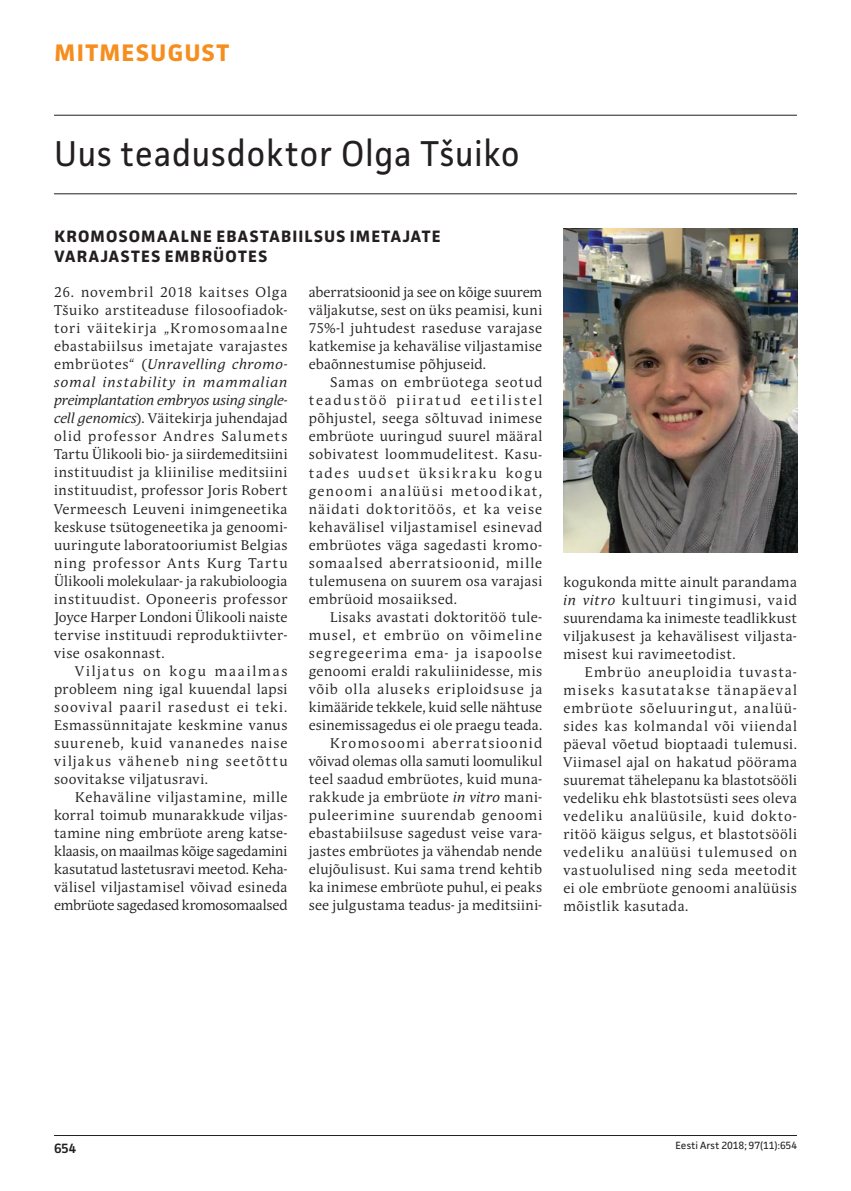
<style>
.page{position:relative;width:851px;height:1191px;background:#fff}
.page>*{position:absolute;margin:0;border:0;box-sizing:border-box;transform-origin:0 0}
.t1{font:36px "Facit";letter-spacing:.015em;color:#231f20;scale:.95 1}
.t2{font:700 24px "Facit";color:#f68e1e}
.t3{font:700 16.5px/19.8px "Facit";letter-spacing:.07em;color:#231f20}
.t4{font:13.95px/18px "Andulka Book Pro";letter-spacing:.035em;color:#231f20;text-align:justify}
.t5{font:600 13.5px "Facit";color:#231f20}
.t6{font:10.5px "Facit";letter-spacing:-.005em;color:#231f20}
.s1{font-style:italic}
</style>
<div class="page">
<hr style="left:54px;top:1135px;width:742px;height:1px;background:#231f20">
<hr style="left:54px;top:115px;width:742px;height:1px;background:#231f20">
<hr style="left:54px;top:193px;width:742px;height:1px;background:#231f20">
<img style="left:563px;top:228px;width:234px;height:324px">
<h2 class="t2" style="left:55px;top:38px;width:17px">MITMESUGUST</h2>
<h1 class="t1" style="left:54px;top:131px;width:491px">Uus teadusdoktor Olga Tšuiko</h1>
<p class="t3" style="left:54px;top:226px;width:387px">KROMOSOMAALNE EBASTABIILSUS IMETAJATE<br>VARAJASTES EMBRÜOTES</p>
<p class="t4" style="left:54px;top:284px;width:235px">26. novembril 2018 kaitses Olga Tšuiko arstiteaduse filosoofiadok&shy;tori väitekirja „Kromosomaalne ebastabiilsus imetajate varajastes embrüotes“ (<span class="s1">Unravelling chromo&shy;somal instability in mammalian preimplantation embryos using single&shy;cell genomics</span>). Väitekirja juhendajad olid professor Andres Salumets Tartu Ülikooli bio- ja siirdemeditsiini instituudist ja kliinilise meditsiini instituudist, professor Joris Robert Vermeesch Leuveni inimgeneetika keskuse tsütogeneetika ja genoomi&shy;uuringute laboratooriumist Belgias ning professor Ants Kurg Tartu Ülikooli molekulaar- ja rakubioloogia instituudist. Oponeeris professor Joyce Harper Londoni Ülikooli naiste tervise instituudi reproduktiivter&shy;vise osakonnast.</p>
<p class="t4" style="left:54px;top:662px;width:235px;text-indent:21px">Viljatus on kogu maailmas probleem ning igal kuuendal lapsi soovival paaril rasedust ei teki.<br>Esmassünnitajate keskmine vanus suureneb, kuid vananedes naise viljakus väheneb ning seetõttu soovitakse viljatusravi.</p>
<p class="t4" style="left:54px;top:787px;width:235px;text-indent:21px">Kehaväline viljastamine, mille korral toimub munarakkude viljas&shy;tamine ning embrüote areng katse&shy;klaasis, on maailmas kõige sagedamini kasutatud lastetusravi meetod. Keha&shy;välisel viljastamisel võivad esineda embrüote sagedased kromosomaalsed</p>
<p class="t4" style="left:309px;top:284px;width:235px">aberratsioonid ja see on kõige suurem väljakutse, sest on üks peamisi, kuni 75%-l juhtudest raseduse varajase katkemise ja kehavälise viljastamise ebaõnnestumise põhjuseid.</p>
<p class="t4" style="left:309px;top:373px;width:235px;text-indent:21px">Samas on embrüotega seotud teadustöö piiratud eetilistel põhjustel, seega sõltuvad inimese embrüote uuringud suurel määral sobivatest loommudelitest. Kasu&shy;tades uudset üksikraku kogu genoomi analüüsi metoodikat, näidati doktoritöös, et ka veise kehavälisel viljastamisel esinevad embrüotes väga sagedasti kromo&shy;somaalsed aberratsioonid, mille tulemusena on suurem osa varajasi embrüoid mosaiiksed.</p>
<p class="t4" style="left:309px;top:608px;width:235px;text-align:right">Lisaks avastati doktoritöö tule&shy;musel, et embrüo on võimeline segregeerima ema- ja isapoolse genoomi eraldi rakuliinidesse, mis võib olla aluseks eriploidsuse ja kimääride tekkele, kuid selle nähtuse esinemissagedus ei ole praegu teada.<br>Kromosoomi aberratsioonid võivad olemas olla samuti loomulikul teel saadud embrüotes, kuid muna&shy;rakkude ja embrüote <span class="s1">in vitro</span> mani&shy;puleerimine suurendab genoomi ebastabiilsuse sagedust veise vara&shy;jastes embrüotes ja vähendab nende elujõulisust. Kui sama trend kehtib ka inimese embrüote puhul, ei peaks see julgustama teadus- ja meditsiini-</p>
<p class="t4" style="left:563px;top:573px;width:235px">kogukonda mitte ainult parandama <span class="s1">in vitro</span> kultuuri tingimusi, vaid suurendama ka inimeste teadlikkust viljakusest ja kehavälisest viljasta&shy;misest kui ravimeetodist.</p>
<p class="t4" style="left:563px;top:663px;width:235px;text-indent:21px">Embrüo aneuploidia tuvasta&shy;miseks kasutatakse tänapäeval embrüote sõeluuringut, analüü&shy;sides kas kolmandal või viiendal päeval võetud bioptaadi tulemusi.<br>Viimasel ajal on hakatud pöörama suuremat tähelepanu ka blastotsööli vedeliku ehk blastotsüsti sees oleva vedeliku analüüsile, kuid dokto&shy;ritöö käigus selgus, et blastotsööli vedeliku analüüsi tulemused on vastuolulised ning seda meetodit ei ole embrüote genoomi analüüsis mõistlik kasutada.</p>
<p class="t5" style="left:54px;top:1139px;width:24px">654</p>
<p class="t6" style="left:675px;top:1139px;width:123px">Eesti Arst 2018; 97(11):654</p>
</div>
